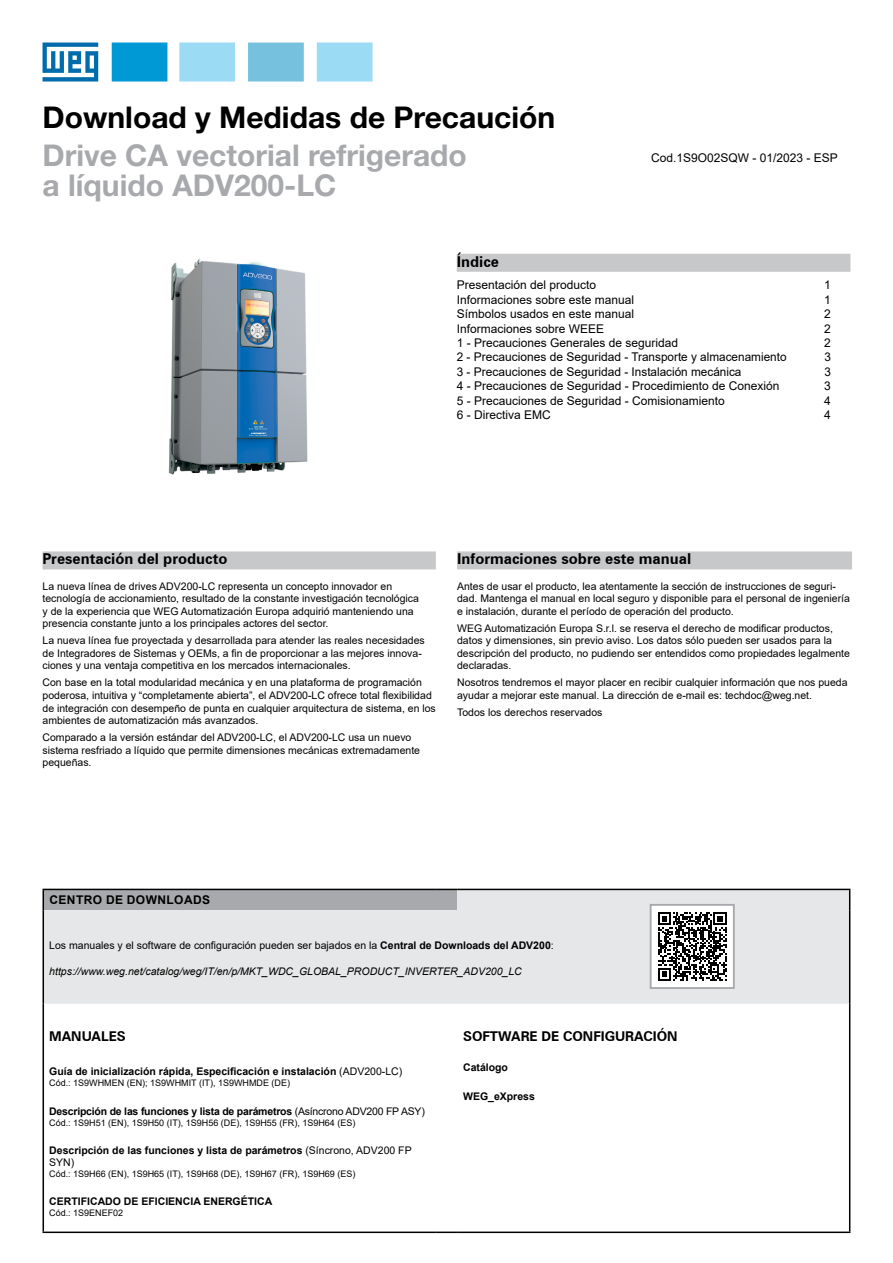
<style>
.page{position:relative;width:893px;height:1263px;background:#fff}
.page>*{position:absolute;margin:0;border:0;box-sizing:border-box;transform-origin:0 0}
.Titolo_A2{font:700 30px "Helvetica Neue LT Pro";color:#a7a9ac}
.Titolo_A1{font:700 30px "Helvetica Neue LT Pro";color:#000}
.Titolo_1{font:700 15px "Zurich BT";color:#000}
.Titolo_2{font:700 13.5px "Zurich BT";color:#000}
.corpo_testo{font:12px "Arial";color:#000}
.Titolo_3{font:700 12px "Arial";letter-spacing:.035em;color:#000}
.Corpo_testo_base{font:10.5px/12.6px "Arial";color:#000}
.Corpo_testo_base-2{font:700 10.5px/12.6px "Arial";color:#000}
.Corpo_testo_base-3{font:italic 10.5px "Arial";color:#000}
.Corpo_testo_base-4{font:700 10.5px "Arial";letter-spacing:-.02em;color:#000}
.Corpo_testo_base-5{font:9px "Arial";color:#000}
.s1{font-weight:700}
.s2{font-weight:400}
</style>
<div class="page">
<div style="left:457px;top:254px;width:393px;height:18px;background:#c7c8ca"></div>
<div style="left:457px;top:551px;width:395px;height:18px;background:#c7c8ca"></div>
<div style="left:43px;top:551px;width:393px;height:18px;background:#c7c8ca"></div>
<img style="left:168px;top:258px;width:140px;height:217px">
<div style="left:248px;top:43px;width:56px;height:39px;background:#76c1dd"></div>
<div style="left:317px;top:43px;width:56px;height:39px;background:#9cdbf4"></div>
<div style="left:179px;top:43px;width:56px;height:39px;background:#9cdbf4"></div>
<svg style="left:43px;top:43px;width:55px;height:38px"></svg>
<div style="left:112px;top:43px;width:55px;height:39px;background:#0099d6"></div>
<div style="left:44px;top:890px;width:805px;height:114px;background:#e6e7e8"></div>
<svg style="left:43px;top:889px;width:414px;height:21px;background:#9c9ea1"></svg>
<hr style="left:457px;top:889px;width:393px;height:1px;background:#000">
<svg style="left:849px;top:890px;width:1px;height:20px"></svg>
<hr style="left:43px;top:910px;width:1px;height:94px;background:#000">
<svg style="left:43px;top:1004px;width:1px;height:21px"></svg>
<hr style="left:43px;top:1025px;width:1px;height:206px;background:#000">
<hr style="left:849px;top:1025px;width:1px;height:206px;background:#000">
<hr style="left:43px;top:1231px;width:393px;height:2px;background:#000">
<hr style="left:436px;top:1231px;width:21px;height:2px;background:#000">
<hr style="left:457px;top:1231px;width:393px;height:2px;background:#000">
<hr style="left:849px;top:910px;width:1px;height:94px;background:#000">
<svg style="left:849px;top:1004px;width:1px;height:21px"></svg>
<div style="left:651px;top:905px;width:83px;height:83px;background:#fff"></div>
<svg style="left:658px;top:912px;width:68px;height:69px"></svg>
<div style="left:650px;top:904px;width:85px;height:85px;border:2px solid #a7a9ac"></div>
<p class="Titolo_A1" style="left:43px;top:98px;width:514px">Download y Medidas de Precaución</p>
<p class="Titolo_A2" style="left:43px;top:137px;width:426px">Drive CA vectorial refrigerado</p>
<p class="Titolo_A2" style="left:43px;top:167px;width:295px">a líquido ADV200-LC</p>
<p class="corpo_testo" style="left:651px;top:149px;width:188px">Cod.1S9O02SQW - 01/2023 - ESP</p>
<p class="Titolo_1" style="left:457px;top:252px;width:44px">Índice</p>
<p class="corpo_testo" style="left:457px;top:277px;width:141px">Presentación del producto</p>
<p class="corpo_testo" style="left:824px;top:277px;width:8px">1</p>
<p class="corpo_testo" style="left:457px;top:291px;width:179px">Informaciones sobre este manual</p>
<p class="corpo_testo" style="left:824px;top:291px;width:8px">1</p>
<p class="corpo_testo" style="left:457px;top:306px;width:179px">Símbolos usados en este manual</p>
<p class="corpo_testo" style="left:824px;top:306px;width:8px">2</p>
<p class="corpo_testo" style="left:457px;top:320px;width:149px">Informaciones sobre WEEE</p>
<p class="corpo_testo" style="left:824px;top:320px;width:8px">2</p>
<p class="corpo_testo" style="left:457px;top:335px;width:223px">1 - Precauciones Generales de seguridad</p>
<p class="corpo_testo" style="left:824px;top:335px;width:8px">2</p>
<p class="corpo_testo" style="left:457px;top:349px;width:331px">2 - Precauciones de Seguridad - Transporte y almacenamiento</p>
<p class="corpo_testo" style="left:824px;top:349px;width:8px">3</p>
<p class="corpo_testo" style="left:457px;top:363px;width:286px">3 - Precauciones de Seguridad - Instalación mecánica</p>
<p class="corpo_testo" style="left:824px;top:363px;width:8px">3</p>
<p class="corpo_testo" style="left:457px;top:378px;width:324px">4 - Precauciones de Seguridad - Procedimiento de Conexión</p>
<p class="corpo_testo" style="left:824px;top:378px;width:8px">3</p>
<p class="corpo_testo" style="left:457px;top:392px;width:270px">5 - Precauciones de Seguridad - Comisionamiento</p>
<p class="corpo_testo" style="left:824px;top:392px;width:8px">4</p>
<p class="corpo_testo" style="left:457px;top:407px;width:96px">6 - Directiva EMC</p>
<p class="corpo_testo" style="left:824px;top:407px;width:8px">4</p>
<p class="Titolo_1" style="left:43px;top:550px;width:186px">Presentación del producto</p>
<p class="Corpo_testo_base" style="left:43px;top:579px;width:378px">La nueva línea de drives ADV200-LC representa un concepto innovador en tecnología de accionamiento, resultado de la constante investigación tecnológica y de la experiencia que WEG Automatización Europa adquirió manteniendo una presencia constante junto a los principales actores del sector.</p>
<p class="Corpo_testo_base" style="left:43px;top:634px;width:384px">La nueva línea fue proyectada y desarrollada para atender las reales necesidades de Integradores de Sistemas y OEMs, a fin de proporcionar a las mejores innova&shy;ciones y una ventaja competitiva en los mercados internacionales.</p>
<p class="Corpo_testo_base" style="left:43px;top:676px;width:395px">Con base en la total modularidad mecánica y en una plataforma de programación poderosa, intuitiva y “completamente abierta”, el ADV200-LC ofrece total flexibilidad de integración con desempeño de punta en cualquier arquitectura de sistema, en los ambientes de automatización más avanzados.</p>
<p class="Corpo_testo_base" style="left:43px;top:731px;width:379px">Comparado a la versión estándar del ADV200-LC, el ADV200-LC usa un nuevo sistema resfriado a líquido que permite dimensiones mecánicas extremadamente pequeñas.</p>
<p class="Titolo_1" style="left:457px;top:550px;width:236px">Informaciones sobre este manual</p>
<p class="Corpo_testo_base" style="left:457px;top:579px;width:394px">Antes de usar el producto, lea atentamente la sección de instrucciones de seguri&shy;dad. Mantenga el manual en local seguro y disponible para el personal de ingeniería e instalación, durante el período de operación del producto.</p>
<p class="Corpo_testo_base" style="left:457px;top:622px;width:394px">WEG Automatización Europa S.r.l. se reserva el derecho de modificar productos, datos y dimensiones, sin previo aviso. Los datos sólo pueden ser usados para la descripción del producto, no pudiendo ser entendidos como propiedades legalmente declaradas.</p>
<p class="Corpo_testo_base" style="left:457px;top:676px;width:392px">Nosotros tendremos el mayor placer en recibir cualquier información que nos pueda ayudar a mejorar este manual. La dirección de e-mail es: techdoc@weg.net.</p>
<p class="Corpo_testo_base" style="left:457px;top:706px;width:147px">Todos los derechos reservados</p>
<p class="Titolo_3" style="left:49px;top:891px;width:162px">CENTRO DE DOWNLOADS</p>
<p class="Corpo_testo_base" style="left:49px;top:939px;width:506px">Los manuales y el software de configuración pueden ser bajados en la <span class="s1">Central de Downloads del ADV200</span>:</p>
<p class="Corpo_testo_base-3" style="left:49px;top:964px;width:474px">https://www.weg.net/catalog/weg/IT/en/p/MKT_WDC_GLOBAL_PRODUCT_INVERTER_ADV200_LC</p>
<p class="Titolo_2" style="left:49px;top:1028px;width:78px">MANUALES</p>
<p class="Corpo_testo_base-2" style="left:49px;top:1065px;width:355px">Guía de inicialización rápida, Especificación e instalación <span class="s2">(ADV200-LC)</span></p>
<p class="Corpo_testo_base-5" style="left:49px;top:1076px;width:242px">Cód.: 1S9WHMEN (EN); 1S9WHMIT (IT), 1S9WHMDE (DE)</p>
<p class="Corpo_testo_base-4" style="left:49px;top:1104px;width:377px">Descripción de las funciones y lista de parámetros <span class="s2">(Asíncrono ADV200 FP ASY)</span></p>
<p class="Corpo_testo_base-5" style="left:49px;top:1117px;width:308px">Cód.: 1S9H51 (EN), 1S9H50 (IT), 1S9H56 (DE), 1S9H55 (FR), 1S9H64 (ES)</p>
<p class="Corpo_testo_base-2" style="left:49px;top:1144px;width:364px">Descripción de las funciones y lista de parámetros <span class="s2">(Síncrono, ADV200 FP<br>SYN)</span></p>
<p class="Corpo_testo_base-5" style="left:49px;top:1168px;width:308px">Cód.: 1S9H66 (EN), 1S9H65 (IT), 1S9H68 (DE), 1S9H67 (FR), 1S9H69 (ES)</p>
<p class="Corpo_testo_base-2" style="left:49px;top:1195px;width:225px">CERTIFICADO DE EFICIENCIA ENERGÉTICA</p>
<p class="Corpo_testo_base-5" style="left:49px;top:1206px;width:76px">Cód.: 1S9ENEF02</p>
<p class="Titolo_2" style="left:463px;top:1028px;width:216px">SOFTWARE DE CONFIGURACIÓN</p>
<p class="Corpo_testo_base-2" style="left:463px;top:1061px;width:46px">Catálogo</p>
<p class="Corpo_testo_base-2" style="left:463px;top:1090px;width:73px">WEG_eXpress</p>
</div>
